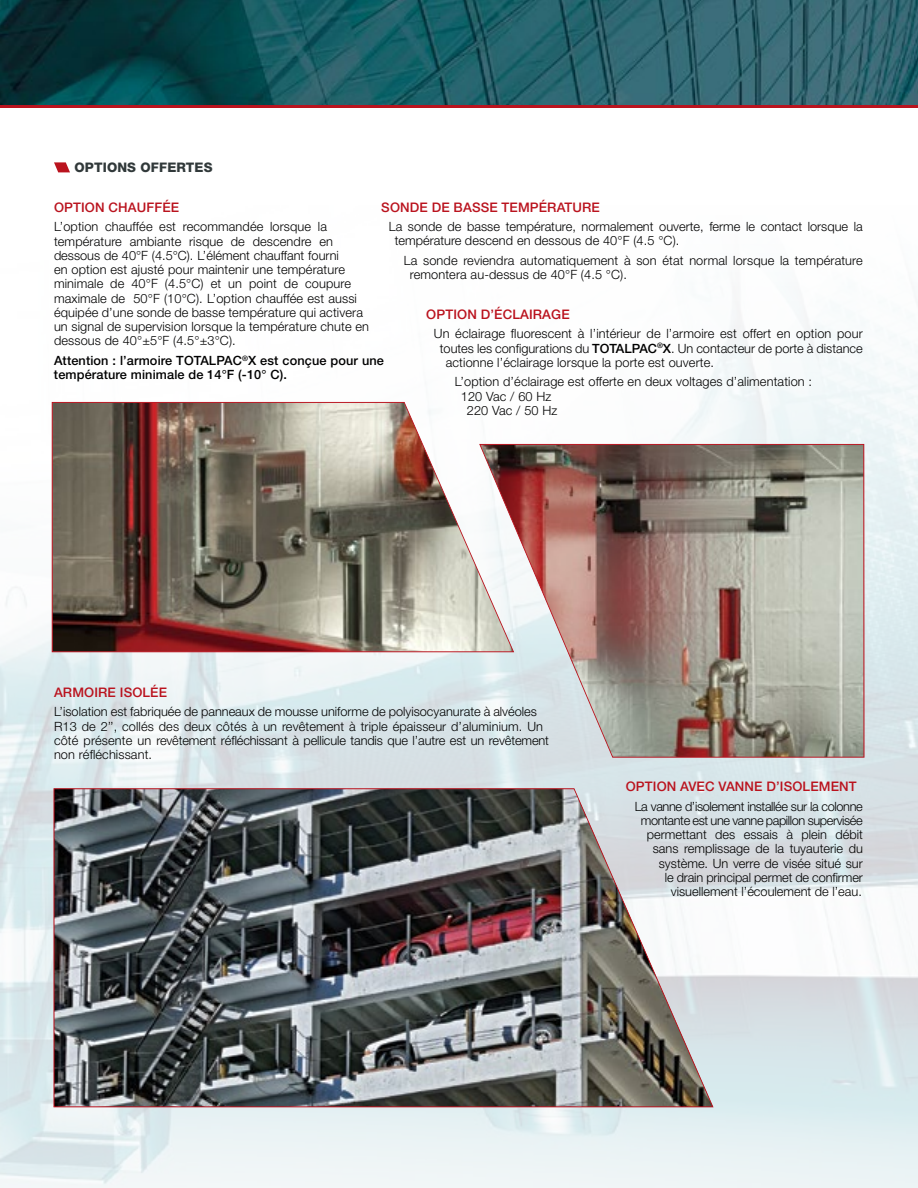
<style>
.page{position:relative;width:918px;height:1188px;background:#fff}
.page>*{position:absolute;margin:0;border:0;box-sizing:border-box;transform-origin:0 0}
.t1{font:500 13.2px "Helvetica Neue";letter-spacing:.01em;color:#ba131e}
.t2{font:800 13.2px "Helvetica Neue";letter-spacing:.01em;color:#31393a}
.t3{font:300 12.75px/14.2px "Helvetica Neue";letter-spacing:.01em;color:#000}
.t4{font:500 12.75px/14.2px "Helvetica Neue";letter-spacing:.01em;color:#000}
.s1{font-weight:500}
</style>
<div class="page">
<svg style="left:54px;top:162px;width:16px;height:10px"></svg>
<img style="left:0;top:0;width:918px;height:105px">
<hr style="left:0;top:105px;width:918px;height:3px;background:#ba131e">
<img style="left:0;top:402px;width:515px;height:251px">
<img style="left:0;top:788px;width:714px;height:320px">
<img style="left:479px;top:444px;width:439px;height:314px">
<p class="t2" style="left:74px;top:160px;width:140px">OPTIONS OFFERTES</p>
<p class="t1" style="left:54px;top:199px;width:127px">OPTION CHAUFFÉE</p>
<p class="t3" style="left:54px;top:219px;width:317px">L’option chauffée est recommandée lorsque la température ambiante risque de descendre en dessous de 40°F (4.5°C). L’élément chauffant fourni<br>en option est ajusté pour maintenir une température minimale de 40°F (4.5°C) et un point de coupure maximale de 50°F (10°C). L’option chauffée est aussi équipée d’une sonde de basse température qui activera un signal de supervision lorsque la température chute en dessous de 40°±5°F (4.5°±3°C).</p>
<p class="t4" style="left:54px;top:353px;width:331px">Attention : l’armoire TOTALPAC<sup>®</sup>X est conçue pour une température minimale de 14°F (-10° C).</p>
<p class="t1" style="left:381px;top:199px;width:220px">SONDE DE BASSE TEMPÉRATURE</p>
<p class="t3" style="left:395px;top:219px;width:470px;text-indent:-6px">La sonde de basse température, normalement ouverte, ferme le contact lorsque la température descend en dessous de 40°F (4.5 °C).</p>
<p class="t3" style="left:410px;top:253px;width:454px;text-indent:-6px">La sonde reviendra automatiquement à son état normal lorsque la température remontera au-dessus de 40°F (4.5 °C).</p>
<p class="t1" style="left:426px;top:306px;width:145px">OPTION D’ÉCLAIRAGE</p>
<p class="t3" style="left:434px;top:326px;width:431px">Un éclairage fluorescent à l’intérieur de l’armoire est offert en option pour</p>
<p class="t3" style="left:440px;top:341px;width:424px">toutes les configurations du <span class="s1">TOTALPAC</span><sup>®</sup><span class="s1">X</span>. Un contacteur de porte à distance</p>
<p class="t3" style="left:446px;top:355px;width:270px">actionne l’éclairage lorsque la porte est ouverte.</p>
<p class="t3" style="left:455px;top:375px;width:359px">L’option d’éclairage est offerte en deux voltages d’alimentation :</p>
<p class="t3" style="left:461px;top:389px;width:92px">120 Vac / 60 Hz</p>
<p class="t3" style="left:467px;top:403px;width:92px">220 Vac / 50 Hz</p>
<p class="t1" style="left:54px;top:684px;width:114px">ARMOIRE ISOLÉE</p>
<p class="t3" style="left:54px;top:705px;width:497px">L’isolation est fabriquée de panneaux de mousse uniforme de polyisocyanurate à alvéoles R13 de 2’’, collés des deux côtés à un revêtement à triple épaisseur d’aluminium. Un côté présente un revêtement réfléchissant à pellicule tandis que l’autre est un revêtement non réfléchissant.</p>
<p class="t1" style="left:626px;top:778px;width:232px">OPTION AVEC VANNE D’ISOLEMENT</p>
<p class="t3" style="left:635px;top:799px;width:230px;text-align:right">La vanne d’isolement installée sur la colonne montante est une vanne papillon supervisée permettant des essais à plein débit sans remplissage de la tuyauterie du système. Un verre de visée situé sur<br>le drain principal permet de confirmer visuellement l’écoulement de l’eau.</p>
</div>
